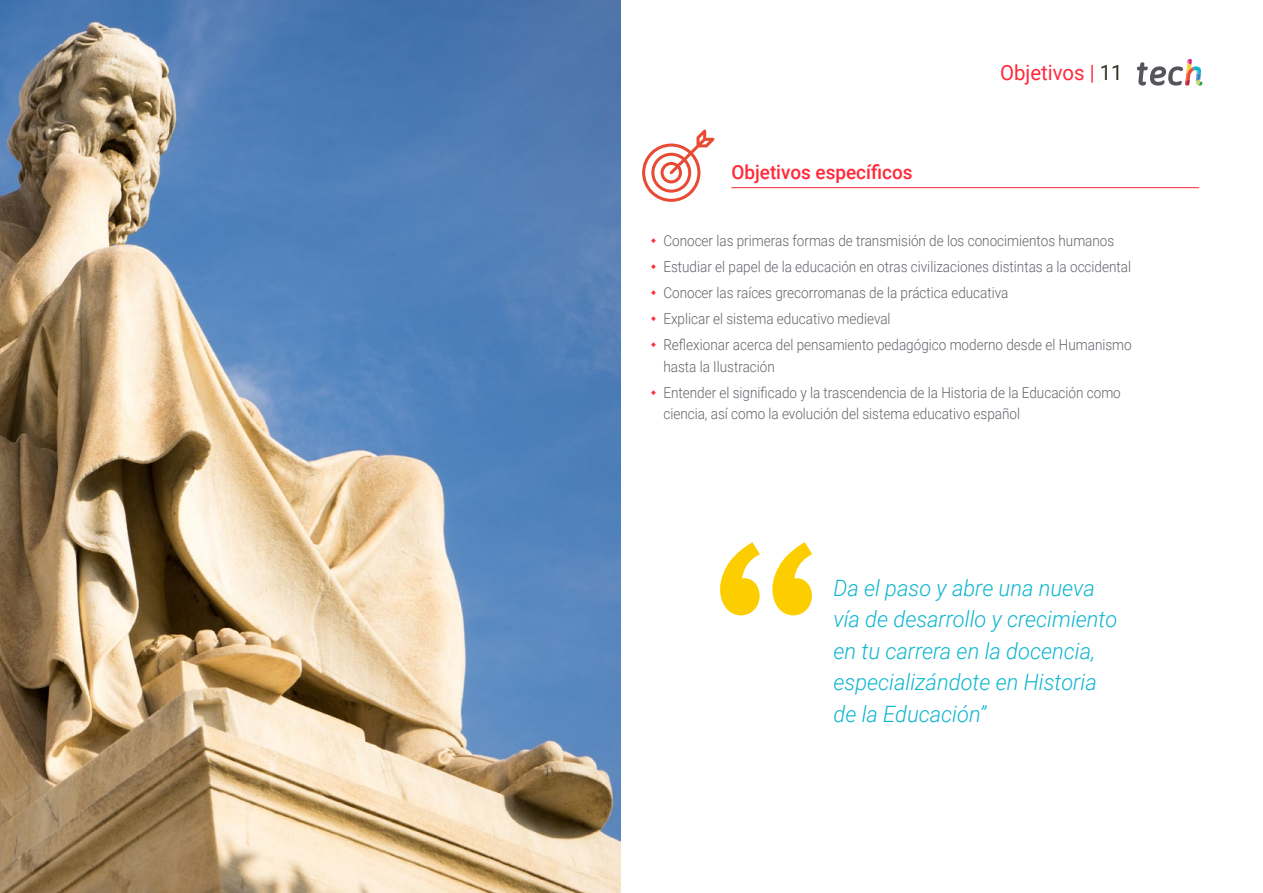
<style>
.page{position:relative;width:1263px;height:893px;background:#fff}
.page>*{position:absolute;margin:0;border:0;box-sizing:border-box;transform-origin:0 0}
.t1{font:italic 300 22.5px/31.5px "Roboto";color:#0fb6cf}
.t2{font:21px "Roboto";color:#ff293a}
.t3{font:500 19.5px "Roboto";color:#ff293a}
.t4{font:300 15px/26px "Roboto";color:#61646a;scale:.9 1}
.s1{color:#312e20}
</style>
<div class="page">
<hr style="left:731px;top:187px;width:468px;height:1px;background:#ff293a">
<svg style="left:642px;top:129px;width:72px;height:73px"></svg>
<img style="left:0;top:0;width:621px;height:893px">
<svg style="left:720px;top:542px;width:92px;height:73px"></svg>
<svg style="left:1137px;top:59px;width:65px;height:27px"></svg>
<h3 class="t3" style="left:731px;top:159px;width:183px">Objetivos específicos</h3>
<h2 class="t2" style="left:1000px;top:57px;width:124px">Objetivos | <span class="s1">11</span></h2>
<p class="t4" style="left:663px;top:227px;width:522px">Conocer las primeras formas de transmisión de los conocimientos humanos Estudiar el papel de la educación en otras civilizaciones distintas a la occidental Conocer las raíces grecorromanas de la práctica educativa<br>Explicar el sistema educativo medieval<br>Reflexionar acerca del pensamiento pedagógico moderno desde el Humanismo</p>
<p class="t4" style="left:663px;top:353px;width:510px">hasta la Ilustración<br>Entender el significado y la trascendencia de la Historia de la Educación como</p>
<p class="t4" style="left:663px;top:400px;width:398px">ciencia, así como la evolución del sistema educativo español</p>
<h1 class="t1" style="left:833px;top:571px;width:285px">Da el paso y abre una nueva vía de desarrollo y crecimiento en tu carrera en la docencia, especializándote en Historia de la Educación”</h1>
</div>
